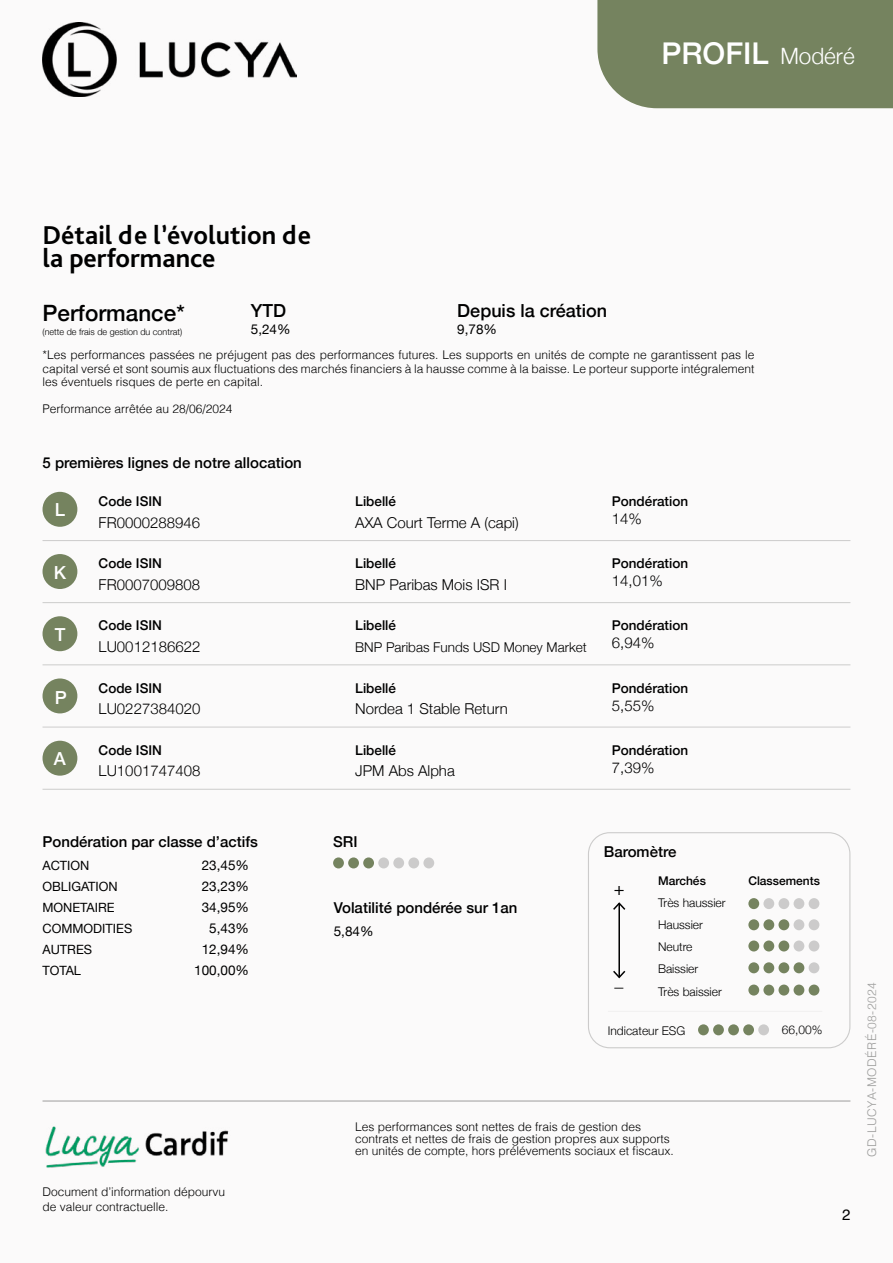
<style>
.page{position:relative;width:893px;height:1263px;background:#fbfafa}
.page>*{position:absolute;margin:0;border:0;box-sizing:border-box;transform-origin:0 0}
.t1{font:500 30px "Helvetica Neue";color:#fff}
.t2{font:700 27px/22.5px "Bliss Pro";color:#000}
.t3{font:500 22.5px "Helvetica Neue";color:#000}
.t4{font:500 18px "Helvetica Neue";color:#000}
.t5{font:500 18px "Helvetica Neue";color:#fff}
.t6{font:18px "Helvetica Neue";color:#000}
.t7{font:300 15px "Helvetica Neue";color:#000}
.t8{font:500 15px "Helvetica Neue";color:#000}
.t9{font:15px "Helvetica";color:#000}
.t10{font:500 13.5px "Helvetica Neue";color:#000}
.t11{font:13.5px/21px "Helvetica Neue";color:#000;text-align:right}
.t12{font:300 13.5px "Helvetica Neue";color:#000}
.t13{font:12.75px/21px "Helvetica Neue";color:#000}
.t14{font:300 12px/12px "Helvetica";color:#000}
.t15{font:300 12px/22.2px "Helvetica Neue";color:#000}
.t16{font:300 12px "Helvetica";letter-spacing:.04em;color:#9d9d9c}
.t17{font:500 12px "Helvetica Neue";color:#000}
.t18{font:300 9px "Helvetica Neue";color:#000}
.s1{font-weight:300;font-size:22.5px}
</style>
<div class="page">
<img style="left:45px;top:1126px;width:184px;height:42px">
<img style="left:43px;top:22px;width:254px;height:74px">
<div style="left:597px;top:0;width:296px;height:108px;background:#75835f"></div>
<hr style="left:43px;top:1101px;width:807px;height:1px;background:#9d9d9c">
<hr style="left:43px;top:540px;width:807px;height:1px;background:#9d9d9c">
<hr style="left:43px;top:602px;width:807px;height:1px;background:#9d9d9c">
<hr style="left:43px;top:664px;width:807px;height:1px;background:#9d9d9c">
<hr style="left:43px;top:727px;width:807px;height:1px;background:#9d9d9c">
<hr style="left:43px;top:789px;width:807px;height:1px;background:#9d9d9c">
<div style="left:43px;top:678px;width:34px;height:35px;background:#75835f;border-radius:50%"></div>
<div style="left:43px;top:741px;width:34px;height:35px;background:#75835f;border-radius:50%"></div>
<div style="left:43px;top:492px;width:34px;height:35px;background:#75835f;border-radius:50%"></div>
<div style="left:43px;top:554px;width:34px;height:35px;background:#75835f;border-radius:50%"></div>
<div style="left:43px;top:616px;width:34px;height:35px;background:#75835f;border-radius:50%"></div>
<div style="left:588px;top:832px;width:262px;height:216px;border:1px solid #9d9d9c;border-radius:21px"></div>
<hr style="left:618px;top:903px;width:2px;height:74px;background:#000">
<svg style="left:613px;top:902px;width:13px;height:9px"></svg>
<svg style="left:613px;top:969px;width:13px;height:10px"></svg>
<div style="left:748px;top:898px;width:11px;height:11px;background:#75835f;border-radius:50%"></div>
<div style="left:763px;top:898px;width:11px;height:11px;background:#cccbcb;border-radius:50%"></div>
<div style="left:778px;top:898px;width:11px;height:11px;background:#cccbcb;border-radius:50%"></div>
<div style="left:794px;top:898px;width:10px;height:11px;background:#cccbcb;border-radius:50%"></div>
<div style="left:809px;top:898px;width:10px;height:11px;background:#cccbcb;border-radius:50%"></div>
<div style="left:698px;top:1024px;width:11px;height:11px;background:#75835f;border-radius:50%"></div>
<div style="left:713px;top:1024px;width:11px;height:11px;background:#75835f;border-radius:50%"></div>
<div style="left:728px;top:1024px;width:11px;height:11px;background:#75835f;border-radius:50%"></div>
<div style="left:743px;top:1024px;width:11px;height:11px;background:#75835f;border-radius:50%"></div>
<div style="left:758px;top:1024px;width:11px;height:11px;background:#cccbcb;border-radius:50%"></div>
<div style="left:748px;top:919px;width:11px;height:11px;background:#75835f;border-radius:50%"></div>
<div style="left:763px;top:919px;width:11px;height:11px;background:#75835f;border-radius:50%"></div>
<div style="left:778px;top:919px;width:11px;height:11px;background:#75835f;border-radius:50%"></div>
<div style="left:794px;top:919px;width:10px;height:11px;background:#cccbcb;border-radius:50%"></div>
<div style="left:809px;top:919px;width:10px;height:11px;background:#cccbcb;border-radius:50%"></div>
<div style="left:748px;top:940px;width:11px;height:11px;background:#75835f;border-radius:50%"></div>
<div style="left:763px;top:940px;width:11px;height:11px;background:#75835f;border-radius:50%"></div>
<div style="left:778px;top:940px;width:11px;height:11px;background:#75835f;border-radius:50%"></div>
<div style="left:794px;top:940px;width:10px;height:11px;background:#cccbcb;border-radius:50%"></div>
<div style="left:809px;top:940px;width:10px;height:11px;background:#cccbcb;border-radius:50%"></div>
<div style="left:748px;top:962px;width:11px;height:11px;background:#75835f;border-radius:50%"></div>
<div style="left:763px;top:962px;width:11px;height:11px;background:#75835f;border-radius:50%"></div>
<div style="left:778px;top:962px;width:11px;height:11px;background:#75835f;border-radius:50%"></div>
<div style="left:794px;top:962px;width:10px;height:11px;background:#75835f;border-radius:50%"></div>
<div style="left:809px;top:962px;width:10px;height:11px;background:#cccbcb;border-radius:50%"></div>
<div style="left:748px;top:984px;width:11px;height:11px;background:#75835f;border-radius:50%"></div>
<div style="left:763px;top:984px;width:11px;height:11px;background:#75835f;border-radius:50%"></div>
<div style="left:778px;top:984px;width:11px;height:11px;background:#75835f;border-radius:50%"></div>
<div style="left:794px;top:984px;width:10px;height:11px;background:#75835f;border-radius:50%"></div>
<div style="left:809px;top:984px;width:10px;height:11px;background:#75835f;border-radius:50%"></div>
<hr style="left:608px;top:1011px;width:214px;height:1px;background:#000">
<div style="left:333px;top:857px;width:11px;height:11px;background:#75835f;border-radius:50%"></div>
<div style="left:348px;top:857px;width:11px;height:11px;background:#75835f;border-radius:50%"></div>
<div style="left:363px;top:857px;width:11px;height:11px;background:#75835f;border-radius:50%"></div>
<div style="left:378px;top:857px;width:11px;height:11px;background:#cccbcb;border-radius:50%"></div>
<div style="left:393px;top:857px;width:11px;height:11px;background:#cccbcb;border-radius:50%"></div>
<div style="left:408px;top:857px;width:11px;height:11px;background:#cccbcb;border-radius:50%"></div>
<div style="left:423px;top:857px;width:11px;height:11px;background:#cccbcb;border-radius:50%"></div>
<h1 class="t1" style="left:661px;top:29px;width:195px">PROFIL <span class="s1">Modéré</span></h1>
<h2 class="t2" style="left:43px;top:223px;width:270px">Détail de l’évolution de la performance</h2>
<h3 class="t3" style="left:43px;top:295px;width:144px">Performance*</h3>
<p class="t18" style="left:43px;top:324px;width:141px">(nette de frais de gestion du contrat)</p>
<h3 class="t4" style="left:251px;top:296px;width:37px">YTD</h3>
<p class="t11" style="left:251px;top:319px;width:41px">5,24%</p>
<h3 class="t4" style="left:457px;top:296px;width:151px">Depuis la création</h3>
<p class="t11" style="left:457px;top:319px;width:41px">9,78%</p>
<p class="t14" style="left:43px;top:348px;width:713px;line-height:13.5px;text-align:justify">*Les performances passées ne préjugent pas des performances futures. Les supports en unités de compte ne garantissent pas le capital versé et sont soumis aux fluctuations des marchés financiers à la hausse comme à la baisse. Le porteur supporte intégralement les éventuels risques de perte en capital.</p>
<p class="t14" style="left:43px;top:402px;width:192px">Performance arrêtée au 28/06/2024</p>
<p class="t8" style="left:43px;top:450px;width:261px">5 premières lignes de notre allocation</p>
<h3 class="t5" style="left:55px;top:495px;width:12px">L</h3>
<h3 class="t5" style="left:54px;top:558px;width:14px">K</h3>
<h3 class="t5" style="left:55px;top:620px;width:12px">T</h3>
<h3 class="t5" style="left:55px;top:683px;width:14px">P</h3>
<h3 class="t5" style="left:54px;top:744px;width:14px">A</h3>
<p class="t10" style="left:99px;top:491px;width:65px">Code ISIN</p>
<p class="t7" style="left:99px;top:510px;width:103px">FR0000288946</p>
<p class="t10" style="left:99px;top:552px;width:65px">Code ISIN</p>
<p class="t7" style="left:99px;top:572px;width:103px">FR0007009808</p>
<p class="t10" style="left:99px;top:615px;width:65px">Code ISIN</p>
<p class="t7" style="left:99px;top:634px;width:103px">LU0012186622</p>
<p class="t10" style="left:99px;top:677px;width:65px">Code ISIN</p>
<p class="t7" style="left:99px;top:697px;width:103px">LU0227384020</p>
<p class="t10" style="left:99px;top:739px;width:65px">Code ISIN</p>
<p class="t7" style="left:99px;top:759px;width:103px">LU1001747408</p>
<p class="t10" style="left:355px;top:491px;width:42px">Libellé</p>
<p class="t7" style="left:355px;top:510px;width:165px">AXA Court Terme A (capi)</p>
<p class="t10" style="left:612px;top:491px;width:78px">Pondération</p>
<p class="t7" style="left:612px;top:507px;width:32px">14%</p>
<p class="t10" style="left:355px;top:552px;width:42px">Libellé</p>
<p class="t7" style="left:355px;top:572px;width:153px">BNP Paribas Mois ISR I</p>
<p class="t10" style="left:612px;top:552px;width:78px">Pondération</p>
<p class="t7" style="left:612px;top:569px;width:52px">14,01%</p>
<p class="t10" style="left:355px;top:615px;width:42px">Libellé</p>
<p class="t12" style="left:355px;top:636px;width:233px">BNP Paribas Funds USD Money Market</p>
<p class="t10" style="left:612px;top:615px;width:78px">Pondération</p>
<p class="t7" style="left:612px;top:631px;width:44px">6,94%</p>
<p class="t10" style="left:355px;top:677px;width:42px">Libellé</p>
<p class="t7" style="left:355px;top:697px;width:154px">Nordea 1 Stable Return</p>
<p class="t10" style="left:612px;top:677px;width:78px">Pondération</p>
<p class="t7" style="left:612px;top:693px;width:44px">5,55%</p>
<p class="t10" style="left:355px;top:739px;width:42px">Libellé</p>
<p class="t7" style="left:355px;top:759px;width:101px">JPM Abs Alpha</p>
<p class="t10" style="left:612px;top:739px;width:78px">Pondération</p>
<p class="t7" style="left:612px;top:755px;width:44px">7,39%</p>
<p class="t8" style="left:43px;top:829px;width:217px">Pondération par classe d’actifs</p>
<p class="t13" style="left:43px;top:855px;width:91px">ACTION<br>OBLIGATION<br>MONETAIRE<br>COMMODITIES<br>AUTRES<br>TOTAL</p>
<p class="t11" style="left:194px;top:856px;width:56px">23,45%<br>23,23%<br>34,95%<br>5,43%<br>12,94%<br>100,00%</p>
<p class="t14" style="left:43px;top:1184px;width:184px;line-height:14.4px">Document d’information dépourvu de valeur contractuelle.</p>
<p class="t8" style="left:333px;top:829px;width:26px">SRI</p>
<p class="t8" style="left:334px;top:895px;width:185px">Volatilité pondérée sur 1an</p>
<p class="t11" style="left:334px;top:922px;width:41px">5,84%</p>
<p class="t8" style="left:604px;top:840px;width:74px">Baromètre</p>
<p class="t17" style="left:658px;top:871px;width:49px">Marchés</p>
<p class="t15" style="left:658px;top:890px;width:69px">Très haussier<br>Haussier<br>Neutre<br>Baissier<br>Très baissier</p>
<p class="t15" style="left:608px;top:1019px;width:79px">Indicateur ESG</p>
<p class="t15" style="left:782px;top:1018px;width:42px">66,00%</p>
<p class="t17" style="left:748px;top:871px;width:73px">Classements</p>
<h3 class="t6" style="left:614px;top:875px;width:12px">+</h3>
<h3 class="t6" style="left:624px;top:1009px;width:10px;rotate:-180deg">_</h3>
<p class="t14" style="left:355px;top:1119px;width:320px">Les performances sont nettes de frais de gestion des contrats et nettes de frais de gestion propres aux supports en unités de compte, hors prélévements sociaux et fiscaux.</p>
<p class="t16" style="left:862px;top:1157px;width:176px;rotate:-90deg">GD-LUCYA-MODÉRÉ-08-2024</p>
<p class="t9" style="left:842px;top:1203px;width:10px">2</p>
</div>
